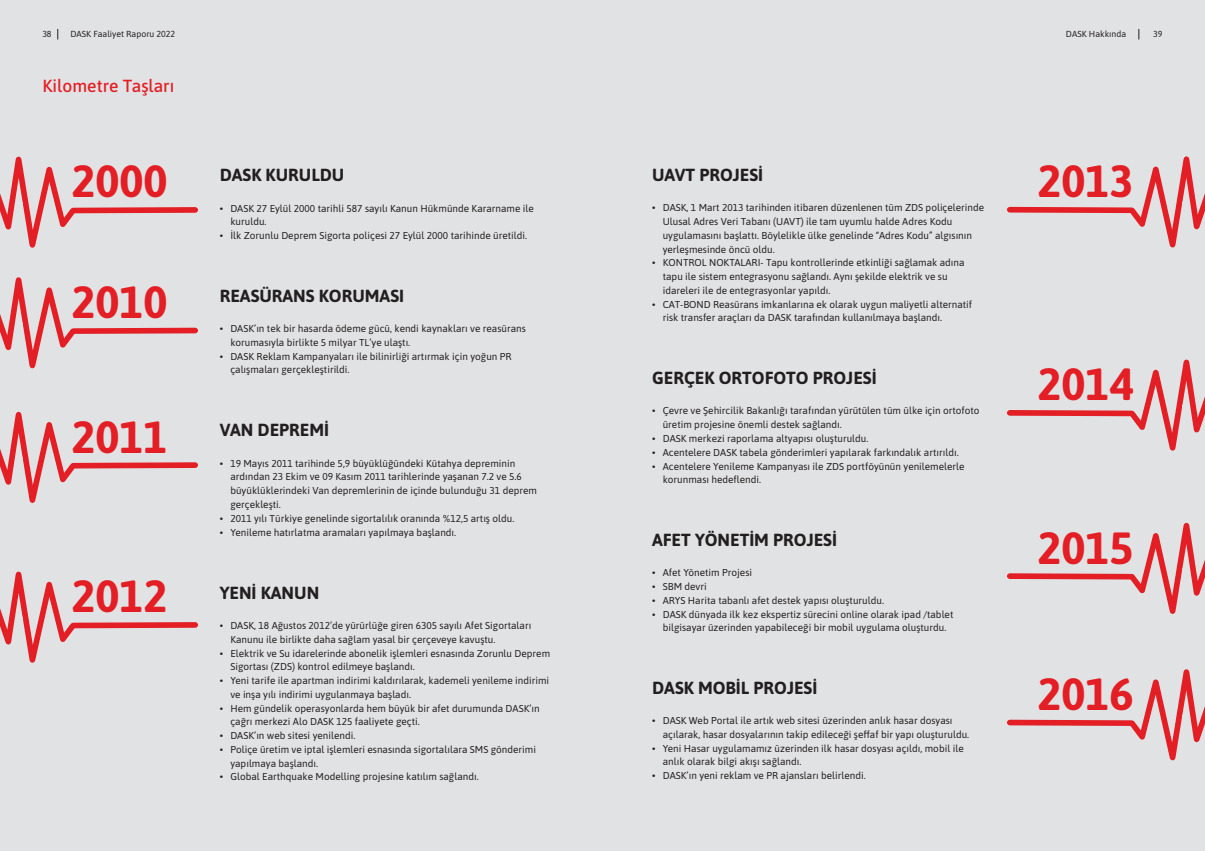
<style>
.page{position:relative;width:1205px;height:851px;background:#fff}
.page>*{position:absolute;margin:0;border:0;box-sizing:border-box;transform-origin:0 0}
.t1{font:700 45px "Asap";color:#e31e24}
.t2{font:700 17.5px "Asap";color:#231f20}
.t3{font:500 17.5px "Asap";color:#e31e24}
.t4{font:10px/13.8px "Asap";color:#231f20}
.t5{font:8.75px "Asap";color:#231f20}
</style>
<div class="page">
<div style="left:0;top:0;width:1205px;height:850px;background:#e1e2e4"></div>
<svg style="left:0;top:156px;width:198px;height:92px"></svg>
<svg style="left:0;top:277px;width:198px;height:92px"></svg>
<svg style="left:0;top:411px;width:198px;height:92px"></svg>
<svg style="left:0;top:571px;width:198px;height:92px"></svg>
<svg style="left:1007px;top:156px;width:198px;height:92px"></svg>
<svg style="left:1007px;top:359px;width:198px;height:92px"></svg>
<svg style="left:1007px;top:522px;width:198px;height:92px"></svg>
<svg style="left:1007px;top:669px;width:198px;height:92px"></svg>
<p class="t5" style="left:43px;top:28px;width:11px">38</p>
<p class="t5" style="left:70px;top:28px;width:106px">DASK Faaliyet Raporu 2022</p>
<p class="t5" style="left:76px;top:28px;width:106px">DASK F aliyet Raporu 2022</p>
<p class="t5" style="left:1066px;top:28px;width:62px">DASK Hakkında</p>
<p class="t5" style="left:1067px;top:28px;width:62px">DASK Hakkında</p>
<p class="t5" style="left:1153px;top:28px;width:11px">39</p>
<p class="t3" style="left:43px;top:73px;width:133px">Kilometre Taşları</p>
<p class="t1" style="left:71px;top:149px;width:98px">2000</p>
<p class="t2" style="left:220px;top:162px;width:126px">DASK KURULDU</p>
<p class="t2" style="left:652px;top:162px;width:113px">UAVT PROJESİ</p>
<p class="t1" style="left:1037px;top:149px;width:98px">2013</p>
<p class="t1" style="left:71px;top:270px;width:98px">2010</p>
<p class="t4" style="left:230px;top:200px;width:305px;text-indent:-11px">• DASK 27 Eylül 2000 tarihli 587 sayılı Kanun Hükmünde Kararname ile kuruldu.</p>
<p class="t4" style="left:220px;top:228px;width:309px">• İlk Zorunlu Deprem Sigorta poliçesi 27 Eylül 2000 tarihinde üretildi.</p>
<p class="t2" style="left:220px;top:283px;width:186px">REASÜRANS KORUMASI</p>
<p class="t4" style="left:230px;top:321px;width:297px;text-indent:-11px">• DASK’ın tek bir hasarda ödeme gücü, kendi kaynakları ve reasürans korumasıyla birlikte 5 milyar TL’ye ulaştı.</p>
<p class="t4" style="left:230px;top:348px;width:283px;text-indent:-11px">• DASK Reklam Kampanyaları ile bilinirliği artırmak için yoğun PR çalışmaları gerçekleştirildi.</p>
<p class="t4" style="left:663px;top:200px;width:323px;text-indent:-11px">• DASK, 1 Mart 2013 tarihinden itibaren düzenlenen tüm ZDS poliçelerinde Ulusal Adres Veri Tabanı (UAVT) ile tam uyumlu halde Adres Kodu uygulamasını başlattı. Böylelikle ülke genelinde “Adres Kodu” algısının yerleşmesinde öncü oldu.</p>
<p class="t4" style="left:663px;top:255px;width:303px;text-indent:-11px">• KONTROL NOKTALARI- Tapu kontrollerinde etkinliği sağlamak adına tapu ile sistem entegrasyonu sağlandı. Aynı şekilde elektrik ve su idareleri ile de entegrasyonlar yapıldı.</p>
<p class="t4" style="left:663px;top:296px;width:311px;text-indent:-11px">• CAT-BOND Reasürans imkanlarına ek olarak uygun maliyetli alternatif risk transfer araçları da DASK tarafından kullanılmaya başlandı.</p>
<p class="t2" style="left:652px;top:365px;width:226px">GERÇEK ORTOFOTO PROJESİ</p>
<p class="t1" style="left:1037px;top:352px;width:98px">2014</p>
<p class="t1" style="left:71px;top:404px;width:98px">2011</p>
<p class="t2" style="left:220px;top:417px;width:111px">VAN DEPREMİ</p>
<p class="t4" style="left:230px;top:455px;width:308px;text-indent:-11px">• 19 Mayıs 2011 tarihinde 5,9 büyüklüğündeki Kütahya depreminin ardından 23 Ekim ve 09 Kasım 2011 tarihlerinde yaşanan 7.2 ve 5.6 büyüklüklerindeki Van depremlerinin de içinde bulunduğu 31 deprem gerçekleşti.</p>
<p class="t4" style="left:220px;top:510px;width:296px">• 2011 yılı Türkiye genelinde sigortalılık oranında %12,5 artış oldu.</p>
<p class="t4" style="left:220px;top:524px;width:238px">• Yenileme hatırlatma aramaları yapılmaya başlandı.</p>
<p class="t4" style="left:663px;top:403px;width:318px;text-indent:-11px">• Çevre ve Şehircilik Bakanlığı tarafından yürütülen tüm ülke için ortofoto üretim projesine önemli destek sağlandı.</p>
<p class="t4" style="left:652px;top:431px;width:218px">• DASK merkezi raporlama altyapısı oluşturuldu.</p>
<p class="t4" style="left:652px;top:445px;width:308px">• Acentelere DASK tabela gönderimleri yapılarak farkındalık artırıldı.</p>
<p class="t4" style="left:663px;top:458px;width:303px;text-indent:-11px">• Acentelere Yenileme Kampanyası ile ZDS portföyünün yenilemelerle korunması hedeflendi.</p>
<p class="t2" style="left:652px;top:527px;width:186px">AFET YÖNETİM PROJESİ</p>
<p class="t1" style="left:1037px;top:515px;width:98px">2015</p>
<p class="t1" style="left:71px;top:564px;width:98px">2012</p>
<p class="t2" style="left:220px;top:580px;width:101px">YENİ KANUN</p>
<p class="t4" style="left:230px;top:618px;width:302px;text-indent:-11px">• DASK, 18 Ağustos 2012’de yürürlüğe giren 6305 sayılı Afet Sigortaları<br>Kanunu ile birlikte daha sağlam yasal bir çerçeveye kavuştu.</p>
<p class="t4" style="left:230px;top:645px;width:321px;text-indent:-11px">• Elektrik ve Su idarelerinde abonelik işlemleri esnasında Zorunlu Deprem<br>Sigortası (ZDS) kontrol edilmeye başlandı.</p>
<p class="t4" style="left:230px;top:673px;width:320px;text-indent:-11px">• Yeni tarife ile apartman indirimi kaldırılarak, kademeli yenileme indirimi ve inşa yılı indirimi uygulanmaya başladı.</p>
<p class="t4" style="left:230px;top:700px;width:311px;text-indent:-11px">• Hem gündelik operasyonlarda hem büyük bir afet durumunda DASK’ın çağrı merkezi Alo DASK 125 faaliyete geçti.</p>
<p class="t4" style="left:220px;top:728px;width:137px">• DASK’ın web sitesi yenilendi.</p>
<p class="t4" style="left:230px;top:741px;width:307px;text-indent:-11px">• Poliçe üretim ve iptal işlemleri esnasında sigortalılara SMS gönderimi yapılmaya başlandı.</p>
<p class="t4" style="left:220px;top:769px;width:260px">• Global Earthquake Modelling projesine katılım sağlandı.</p>
<p class="t4" style="left:652px;top:565px;width:101px">• Afet Yönetim Projesi</p>
<p class="t4" style="left:652px;top:579px;width:56px">• SBM devri</p>
<p class="t4" style="left:652px;top:593px;width:233px">• ARYS Harita tabanlı afet destek yapısı oluşturuldu.</p>
<p class="t4" style="left:652px;top:606px;width:303px;text-align:center">• DASK dünyada ilk kez ekspertiz sürecini online olarak ipad /tablet bilgisayar üzerinden yapabileceği bir mobil uygulama oluşturdu.</p>
<p class="t2" style="left:652px;top:674px;width:167px">DASK MOBİL PROJESİ</p>
<p class="t4" style="left:663px;top:713px;width:308px;text-indent:-11px">• DASK Web Portal ile artık web sitesi üzerinden anlık hasar dosyası açılarak, hasar dosyalarının takip edileceği şeffaf bir yapı oluşturuldu.</p>
<p class="t4" style="left:663px;top:740px;width:302px;text-indent:-11px">• Yeni Hasar uygulamamız üzerinden ilk hasar dosyası açıldı, mobil ile anlık olarak bilgi akışı sağlandı.</p>
<p class="t4" style="left:652px;top:768px;width:215px">• DASK’ın yeni reklam ve PR ajansları belirlendi.</p>
<p class="t1" style="left:1037px;top:662px;width:98px">2016</p>
</div>
